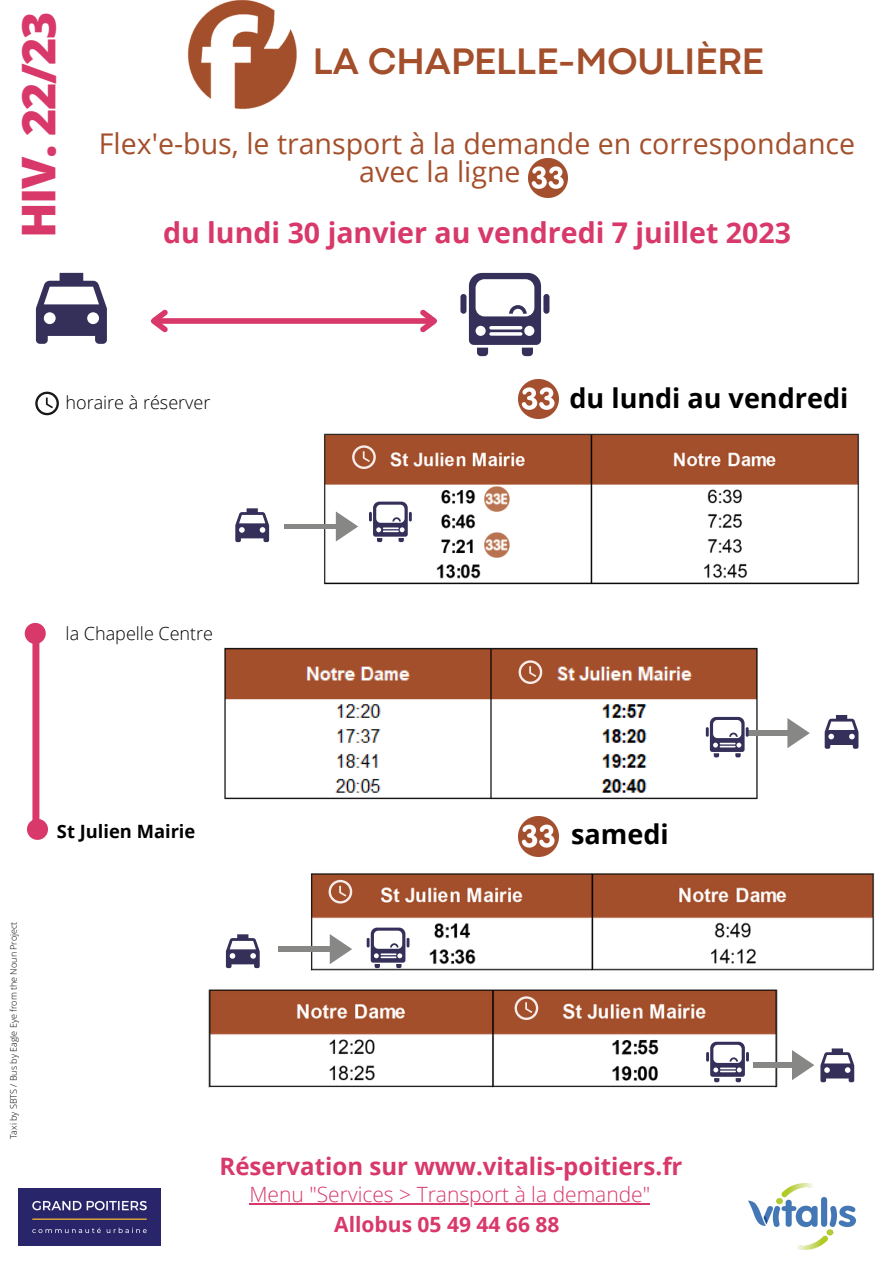
<style>
.page{position:relative;width:894px;height:1264px;background:#fff}
.page>*{position:absolute;margin:0;border:0;box-sizing:border-box;transform-origin:0 0}
.t1{font:800 46.5px "Open Sans";letter-spacing:-.03em;color:#d8386a}
.t2{font:700 38.55px "Codec Pro";color:#a44f2b}
.t3{font:28.5px/28.2px "Open Sans";color:#a44f2b}
.t4{font:700 28.5px "Open Sans";color:#d8386a}
.t5{font:700 27px "Open Sans";color:#000}
.t6{font:700 24px "Open Sans";color:#d8386a}
.t7{font:300 21px "Open Sans";color:#d8386a}
.t8{font:700 21px "Open Sans";color:#d8386a}
.t9{font:700 18.3px "Open Sans";color:#000}
.t10{font:300 18px "Open Sans";color:#000}
.t11{font:300 9px "Open Sans";color:#000}
</style>
<div class="page">
<svg style="left:32px;top:644px;width:7px;height:175px"></svg>
<div style="left:25px;top:623px;width:21px;height:21px;background:#d8386a;border-radius:50%"></div>
<div style="left:27px;top:818px;width:21px;height:21px;background:#d8386a;border-radius:50%"></div>
<img style="left:324px;top:433px;width:536px;height:152px">
<div style="left:284px;top:524px;width:56px;height:5px;background:#878786"></div>
<svg style="left:336px;top:511px;width:22px;height:30px"></svg>
<img style="left:224px;top:647px;width:540px;height:153px">
<div style="left:748px;top:730px;width:43px;height:5px;background:#878786"></div>
<svg style="left:787px;top:718px;width:22px;height:30px"></svg>
<img style="left:278px;top:856px;width:597px;height:115px">
<img style="left:208px;top:963px;width:596px;height:125px">
<div style="left:753px;top:1062px;width:43px;height:5px;background:#878786"></div>
<svg style="left:791px;top:1050px;width:23px;height:30px"></svg>
<svg style="left:35px;top:391px;width:24px;height:24px"></svg>
<div style="left:278px;top:946px;width:56px;height:5px;background:#878786"></div>
<svg style="left:329px;top:934px;width:23px;height:30px"></svg>
<svg style="left:36px;top:273px;width:71px;height:71px"></svg>
<svg style="left:235px;top:508px;width:34px;height:34px"></svg>
<svg style="left:824px;top:715px;width:34px;height:33px"></svg>
<svg style="left:820px;top:1048px;width:34px;height:34px"></svg>
<svg style="left:226px;top:934px;width:34px;height:34px"></svg>
<div style="left:154px;top:318px;width:280px;height:6px;background:#d8386a"></div>
<svg style="left:151px;top:309px;width:22px;height:24px"></svg>
<svg style="left:415px;top:309px;width:22px;height:24px"></svg>
<svg style="left:352px;top:445px;width:24px;height:24px"></svg>
<svg style="left:518px;top:660px;width:24px;height:24px"></svg>
<svg style="left:328px;top:879px;width:24px;height:24px"></svg>
<svg style="left:514px;top:996px;width:24px;height:23px"></svg>
<svg style="left:469px;top:273px;width:72px;height:83px"></svg>
<div style="left:460px;top:294px;width:6px;height:20px;background:#343059;border-radius:3px"></div>
<div style="left:543px;top:294px;width:6px;height:20px;background:#343059;border-radius:3px"></div>
<svg style="left:369px;top:501px;width:42px;height:41px"></svg>
<svg style="left:705px;top:717px;width:43px;height:40px"></svg>
<svg style="left:366px;top:927px;width:43px;height:41px"></svg>
<svg style="left:706px;top:1041px;width:42px;height:41px"></svg>
<img style="left:188px;top:0;width:109px;height:109px">
<img style="left:528px;top:158px;width:39px;height:40px">
<img style="left:484px;top:486px;width:25px;height:25px">
<img style="left:518px;top:816px;width:40px;height:40px">
<img style="left:518px;top:379px;width:40px;height:40px">
<img style="left:484px;top:532px;width:25px;height:25px">
<img style="left:748px;top:1183px;width:107px;height:66px">
<hr style="left:249px;top:1203px;width:401px;height:1px;background:#d8386a">
<img style="left:18px;top:1188px;width:142px;height:57px">
<h1 class="t1" style="left:6px;top:238px;width:228px;rotate:-90deg">HIV. 22/23</h1>
<h2 class="t2" style="left:312px;top:47px;width:452px">LA CHAPELLE-MOULIÈRE</h2>
<p class="t3" style="left:359px;top:129px;width:497px;text-indent:-260px">Flex'e-bus, le transport à la demande en correspondance avec la ligne</p>
<p class="t4" style="left:163px;top:212px;width:629px">du lundi 30 janvier au vendredi 7 juillet 2023</p>
<p class="t10" style="left:65px;top:390px;width:146px">horaire à réserver</p>
<p class="t5" style="left:569px;top:379px;width:280px">du lundi au vendredi</p>
<p class="t10" style="left:66px;top:621px;width:149px">la Chapelle Centre</p>
<p class="t11" style="left:7px;top:1139px;width:219px;rotate:-90deg">Taxi by SBTS / Bus by Eagle Eye from the Noun Project</p>
<p class="t9" style="left:57px;top:818px;width:140px">St Julien Mairie</p>
<p class="t5" style="left:571px;top:815px;width:99px">samedi</p>
<p class="t6" style="left:219px;top:1148px;width:464px">Réservation sur www.vitalis-poitiers.fr</p>
<p class="t7" style="left:249px;top:1179px;width:402px">Menu "Services &gt; Transport à la demande"</p>
<p class="t8" style="left:334px;top:1209px;width:227px">Allobus 05 49 44 66 88</p>
</div>
